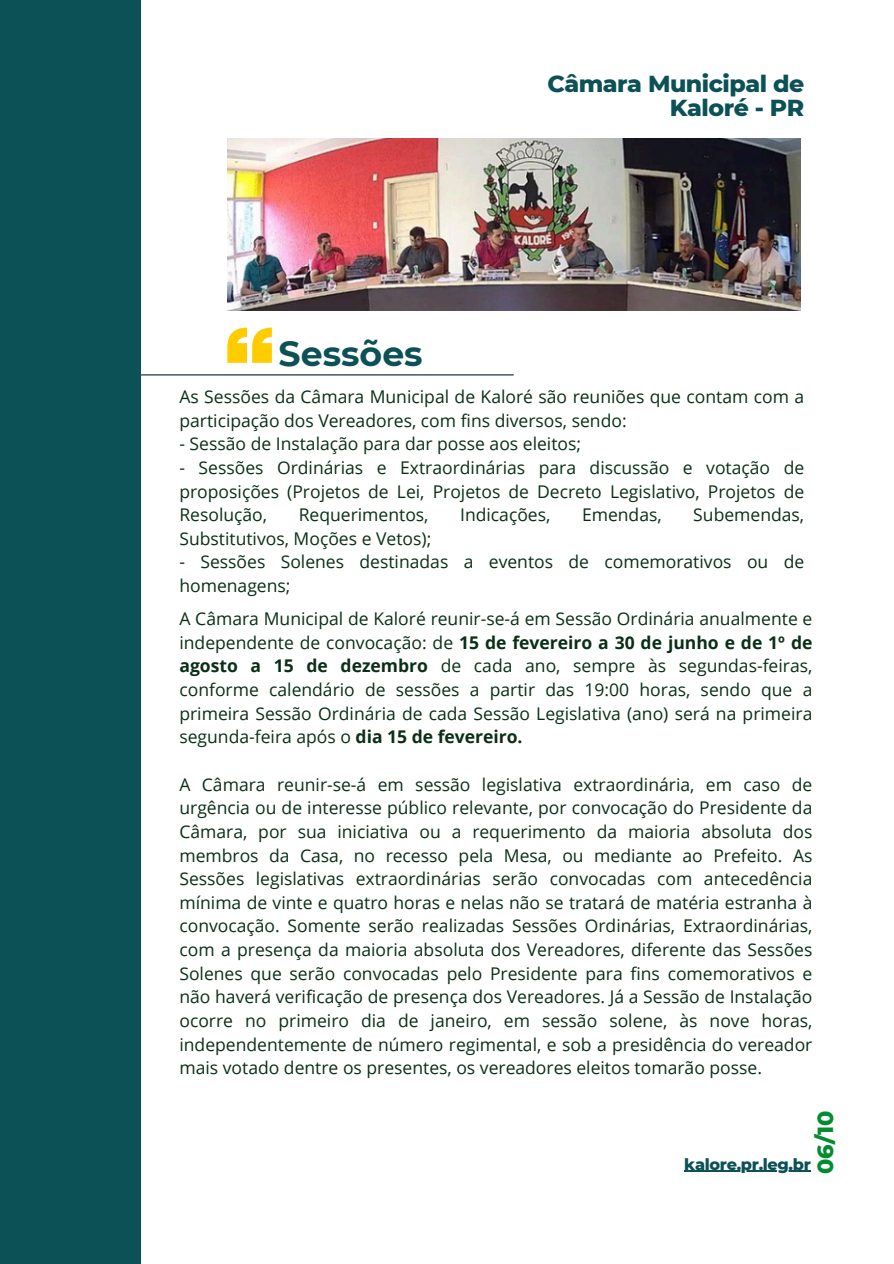
<style>
.page{position:relative;width:894px;height:1264px;background:#fff}
.page>*{position:absolute;margin:0;border:0;box-sizing:border-box;transform-origin:0 0}
.t1{font:700 34.65px "Montserrat";color:#0b5155}
.t2{font:800 23.55px/24.8px "Montserrat";letter-spacing:-.02em;color:#0b5155;text-align:right}
.t3{font:800 22.35px "Montserrat";color:#028c2f}
.t4{font:17.55px/23.7px "Open Sans";color:#0a2f18;text-align:justify}
.t5{font:800 16.05px "Montserrat";letter-spacing:-.02em;color:#0b5155}
.s1{font-weight:700}
</style>
<div class="page">
<hr style="left:0;top:374px;width:513px;height:1px;background:#0a202f">
<img style="left:227px;top:138px;width:573px;height:172px">
<svg style="left:227px;top:327px;width:45px;height:35px"></svg>
<div style="left:0;top:0;width:141px;height:1263px;background:#0b5155"></div>
<hr style="left:684px;top:1170px;width:126px;height:1px;background:#0b5155">
<p class="t1" style="left:278px;top:332px;width:146px">Sessões</p>
<p class="t2" style="left:547px;top:71px;width:258px">Câmara Municipal de<br>Kaloré - PR</p>
<h2 class="t4" style="left:179px;top:384px;width:626px">As Sessões da Câmara Municipal de Kaloré são reuniões que contam com a participação dos Vereadores, com fins diversos, sendo:</h2>
<p class="t4" style="left:179px;top:431px;width:403px">- Sessão de Instalação para dar posse aos eleitos;</p>
<h1 class="t4" style="left:179px;top:455px;width:626px">- Sessões Ordinárias e Extraordinárias para discussão e votação de proposições (Projetos de Lei, Projetos de Decreto Legislativo, Projetos de Resolução,</h1>
<h1 class="t4" style="left:298px;top:502px;width:131px">Requerimentos,</h1>
<h1 class="t4" style="left:460px;top:502px;width:92px">Indicações,</h1>
<h1 class="t4" style="left:582px;top:502px;width:81px">Emendas,</h1>
<h1 class="t4" style="left:693px;top:502px;width:112px">Subemendas,</h1>
<h1 class="t4" style="left:179px;top:526px;width:253px">Substitutivos, Moções e Vetos);</h1>
<p class="t4" style="left:179px;top:549px;width:626px">- Sessões Solenes destinadas a eventos de comemorativos ou de homenagens;</p>
<p class="t4" style="left:179px;top:606px;width:634px">A Câmara Municipal de Kaloré reunir-se-á em Sessão Ordinária anualmente e independente de convocação: de <span class="s1">15 de fevereiro a 30 de junho e de 1º de agosto a 15 de dezembro</span> de cada ano, sempre às segundas-feiras, conforme calendário de sessões a partir das 19:00 horas, sendo que a primeira Sessão Ordinária de cada Sessão Legislativa (ano) será na primeira segunda-feira após o <span class="s1">dia 15 de fevereiro.</span></p>
<p class="t4" style="left:179px;top:772px;width:634px">A Câmara reunir-se-á em sessão legislativa extraordinária, em caso de urgência ou de interesse público relevante, por convocação do Presidente da Câmara, por sua iniciativa ou a requerimento da maioria absoluta dos membros da Casa, no recesso pela Mesa, ou mediante ao Prefeito. As Sessões legislativas extraordinárias serão convocadas com antecedência mínima de vinte e quatro horas e nelas não se tratará de matéria estranha à convocação. Somente serão realizadas Sessões Ordinárias, Extraordinárias, com a presença da maioria absoluta dos Vereadores, diferente das Sessões Solenes que serão convocadas pelo Presidente para fins comemorativos e não haverá verificação de presença dos Vereadores. Já a Sessão de Instalação ocorre no primeiro dia de janeiro, em sessão solene, às nove horas, independentemente de número regimental, e sob a presidência do vereador mais votado dentre os presentes, os vereadores eleitos tomarão posse.</p>
<p class="t3" style="left:811px;top:1174px;width:65px;rotate:-90deg">06/10</p>
<h3 class="t5" style="left:684px;top:1154px;width:128px">kalore.pr.leg.br</h3>
</div>
